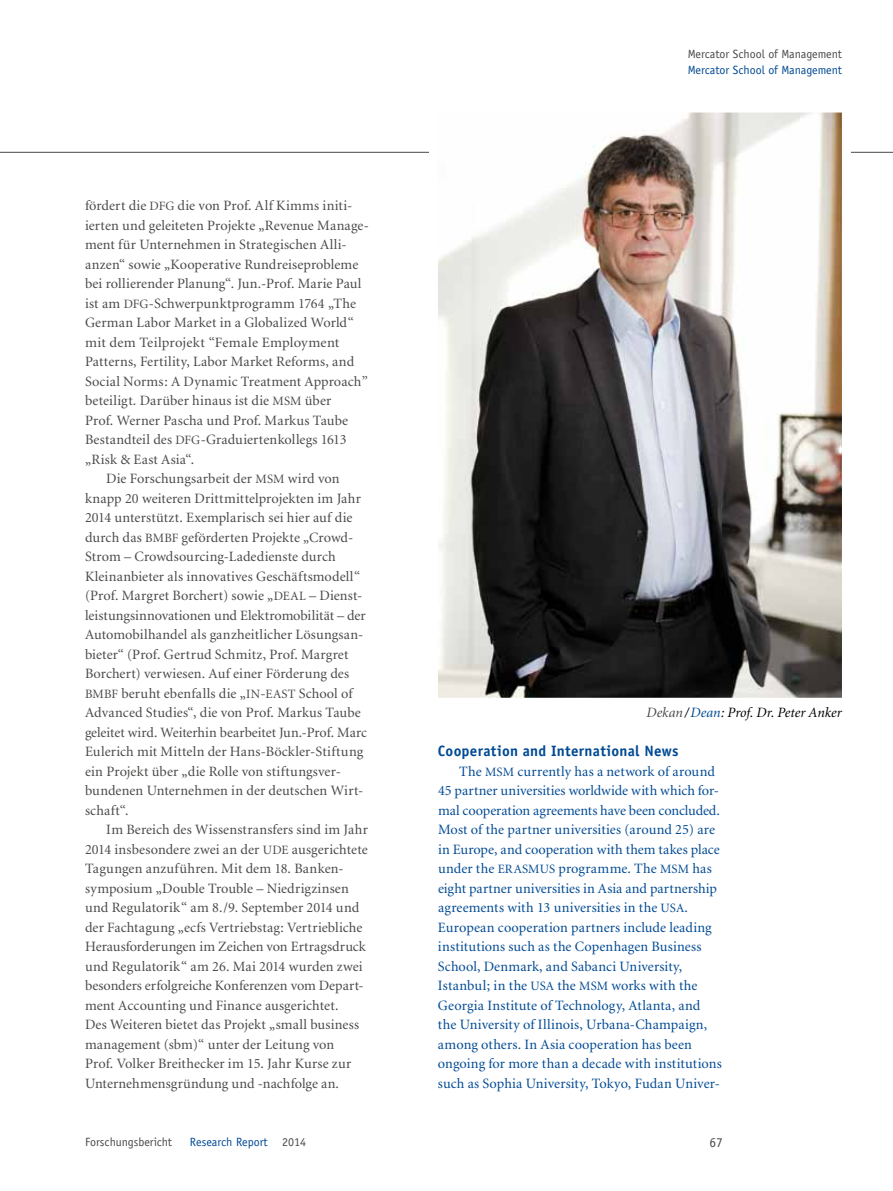
<style>
.page{position:relative;width:893px;height:1191px;background:#fff}
.page>*{position:absolute;margin:0;border:0;box-sizing:border-box;transform-origin:0 0}
.t1{font:700 15px "Officina Sans";letter-spacing:.015em;color:#004a93}
.t2{font:14.25px "Minion";letter-spacing:.01em;color:#494948}
.t3{font:14.25px/19.5px "Minion";letter-spacing:.005em;color:#004a93}
.t4{font:italic 14.25px "Minion";color:#000}
.t5{font:13.5px "Officina Sans";color:#494948}
.t6{font:12px "Officina Sans";color:#004a93}
.t7{font:12px "Officina Sans";color:#494948}
.s1{font-size:12.75px}
.s2{color:#494948}
.s3{color:#004a93}
</style>
<div class="page">
<hr style="left:0;top:152px;width:893px;height:1px;background:#494948">
<svg style="left:424px;top:112px;width:431px;height:586px"></svg>
<p class="t2" style="left:85px;top:198px;width:267px">fördert die <span class="s1">DFG</span> die von Prof. Alf Kimms initi-</p>
<p class="t2" style="left:85px;top:218px;width:285px">ierten und geleiteten Projekte „Revenue Manage-</p>
<p class="t2" style="left:85px;top:237px;width:262px">ment für Unternehmen in Strategischen Alli-</p>
<p class="t2" style="left:85px;top:257px;width:275px">anzen“ sowie „Kooperative Rundreiseprobleme</p>
<p class="t2" style="left:85px;top:276px;width:278px">bei rollierender Planung“. Jun.-Prof. Marie Paul</p>
<p class="t2" style="left:85px;top:296px;width:272px">ist am <span class="s1">DFG</span>-Schwerpunktprogramm 1764 „The</p>
<p class="t2" style="left:85px;top:315px;width:270px">German Labor Market in a Globalized World“</p>
<p class="t2" style="left:85px;top:335px;width:256px">mit dem Teilprojekt “Female Employment</p>
<p class="t2" style="left:85px;top:354px;width:271px">Patterns, Fertility, Labor Market Reforms, and</p>
<p class="t2" style="left:85px;top:374px;width:284px">Social Norms: A Dynamic Treatment Approach”</p>
<p class="t2" style="left:85px;top:393px;width:248px">beteiligt. Darüber hinaus ist die <span class="s1">MSM</span> über</p>
<p class="t2" style="left:85px;top:413px;width:265px">Prof. Werner Pascha und Prof. Markus Taube</p>
<p class="t2" style="left:85px;top:432px;width:263px">Bestandteil des <span class="s1">DFG</span>-Graduiertenkollegs 1613</p>
<p class="t2" style="left:85px;top:452px;width:111px">„Risk &amp; East Asia“.</p>
<p class="t2" style="left:106px;top:471px;width:235px">Die Forschungsarbeit der <span class="s1">MSM</span> wird von</p>
<p class="t2" style="left:85px;top:491px;width:278px">knapp 20 weiteren Drittmittelprojekten im Jahr</p>
<p class="t2" style="left:85px;top:510px;width:269px">2014 unterstützt. Exemplarisch sei hier auf die</p>
<p class="t2" style="left:85px;top:530px;width:270px">durch das <span class="s1">BMBF</span> geförderten Projekte „Crowd-</p>
<p class="t2" style="left:85px;top:549px;width:252px">Strom – Crowdsourcing-Ladedienste durch</p>
<p class="t2" style="left:85px;top:569px;width:277px">Kleinanbieter als innovatives Geschäftsmodell“</p>
<p class="t2" style="left:85px;top:588px;width:279px">(Prof. Margret Borchert) sowie „<span class="s1">DEAL</span> – Dienst-</p>
<p class="t2" style="left:85px;top:608px;width:282px">leistungsinnovationen und Elektromobilität – der</p>
<p class="t2" style="left:85px;top:627px;width:280px">Automobilhandel als ganzheitlicher Lösungsan-</p>
<p class="t2" style="left:85px;top:647px;width:265px">bieter“ (Prof. Gertrud Schmitz, Prof. Margret</p>
<p class="t2" style="left:85px;top:666px;width:266px">Borchert) verwiesen. Auf einer Förderung des</p>
<p class="t2" style="left:85px;top:686px;width:269px"><span class="s1">BMBF</span> beruht ebenfalls die „<span class="s1">IN</span>-<span class="s1">EAST</span> School of</p>
<p class="t2" style="left:85px;top:705px;width:277px">Advanced Studies“, die von Prof. Markus Taube</p>
<p class="t2" style="left:85px;top:725px;width:283px">geleitet wird. Weiterhin bearbeitet Jun.-Prof. Marc</p>
<p class="t2" style="left:85px;top:744px;width:280px">Eulerich mit Mitteln der Hans-Böckler-Stiftung</p>
<p class="t2" style="left:85px;top:764px;width:256px">ein Projekt über „die Rolle von stiftungsver-</p>
<p class="t2" style="left:85px;top:783px;width:280px">bundenen Unternehmen in der deutschen Wirt-</p>
<p class="t2" style="left:85px;top:803px;width:45px">schaft“.</p>
<p class="t2" style="left:106px;top:822px;width:263px">Im Bereich des Wissenstransfers sind im Jahr</p>
<p class="t2" style="left:85px;top:842px;width:284px">2014 insbesondere zwei an der <span class="s1">UDE</span> ausgerichtete</p>
<p class="t2" style="left:85px;top:861px;width:258px">Tagungen anzuführen. Mit dem 18. Banken-</p>
<p class="t2" style="left:85px;top:881px;width:265px">symposium „Double Trouble – Niedrigzinsen</p>
<p class="t2" style="left:85px;top:900px;width:276px">und Regulatorik“ am 8./9. September 2014 und</p>
<p class="t2" style="left:85px;top:920px;width:279px">der Fachtagung „ecfs Vertriebstag: Vertriebliche</p>
<p class="t2" style="left:85px;top:939px;width:282px">Herausforderungen im Zeichen von Ertragsdruck</p>
<p class="t2" style="left:85px;top:959px;width:279px">und Regulatorik“ am 26. Mai 2014 wurden zwei</p>
<p class="t2" style="left:85px;top:978px;width:280px">besonders erfolgreiche Konferenzen vom Depart-</p>
<p class="t2" style="left:85px;top:998px;width:255px">ment Accounting und Finance ausgerichtet.</p>
<p class="t2" style="left:85px;top:1017px;width:276px">Des Weiteren bietet das Projekt „small business</p>
<p class="t2" style="left:85px;top:1037px;width:251px">management (sbm)“ unter der Leitung von</p>
<p class="t2" style="left:85px;top:1056px;width:268px">Prof. Volker Breithecker im 15. Jahr Kurse zur</p>
<p class="t2" style="left:85px;top:1076px;width:255px">Unternehmensgründung und -nachfolge an.</p>
<p class="t7" style="left:688px;top:47px;width:156px">Mercator School of Management</p>
<p class="t6" style="left:688px;top:62px;width:156px">Mercator School of Management</p>
<p class="t4" style="left:647px;top:705px;width:197px"><span class="s2">Dekan</span>/<span class="s3">Dean</span>: Prof. Dr. Peter Anker</p>
<p class="t1" style="left:438px;top:742px;width:242px">Cooperation and International News</p>
<p class="t3" style="left:438px;top:762px;width:285px;text-indent:21px">The <span class="s1">MSM</span> currently has a network of around 45 partner universities worldwide with which for&shy;mal cooperation agreements have been concluded.<br>Most of the partner universities (around 25) are in Europe, and cooperation with them takes place under the <span class="s1">ERASMUS</span> programme. The <span class="s1">MSM</span> has eight partner universities in Asia and partnership agreements with 13 universities in the <span class="s1">USA</span>.<br>European cooperation partners include leading institutions such as the Copenhagen Business School, Denmark, and Sabanci University, Istanbul; in the <span class="s1">USA</span> the <span class="s1">MSM</span> works with the Georgia Institute of Technology, Atlanta, and the University of Illinois, Urbana-Champaign, among others. In Asia cooperation has been ongoing for more than a decade with institutions such as Sophia University, Tokyo, Fudan Univer-</p>
<p class="t7" style="left:85px;top:1134px;width:89px">Forschungsbericht</p>
<p class="t6" style="left:190px;top:1134px;width:118px">Research Report <span class="s2">2014</span></p>
<p class="t5" style="left:709px;top:1134px;width:15px">67</p>
</div>
